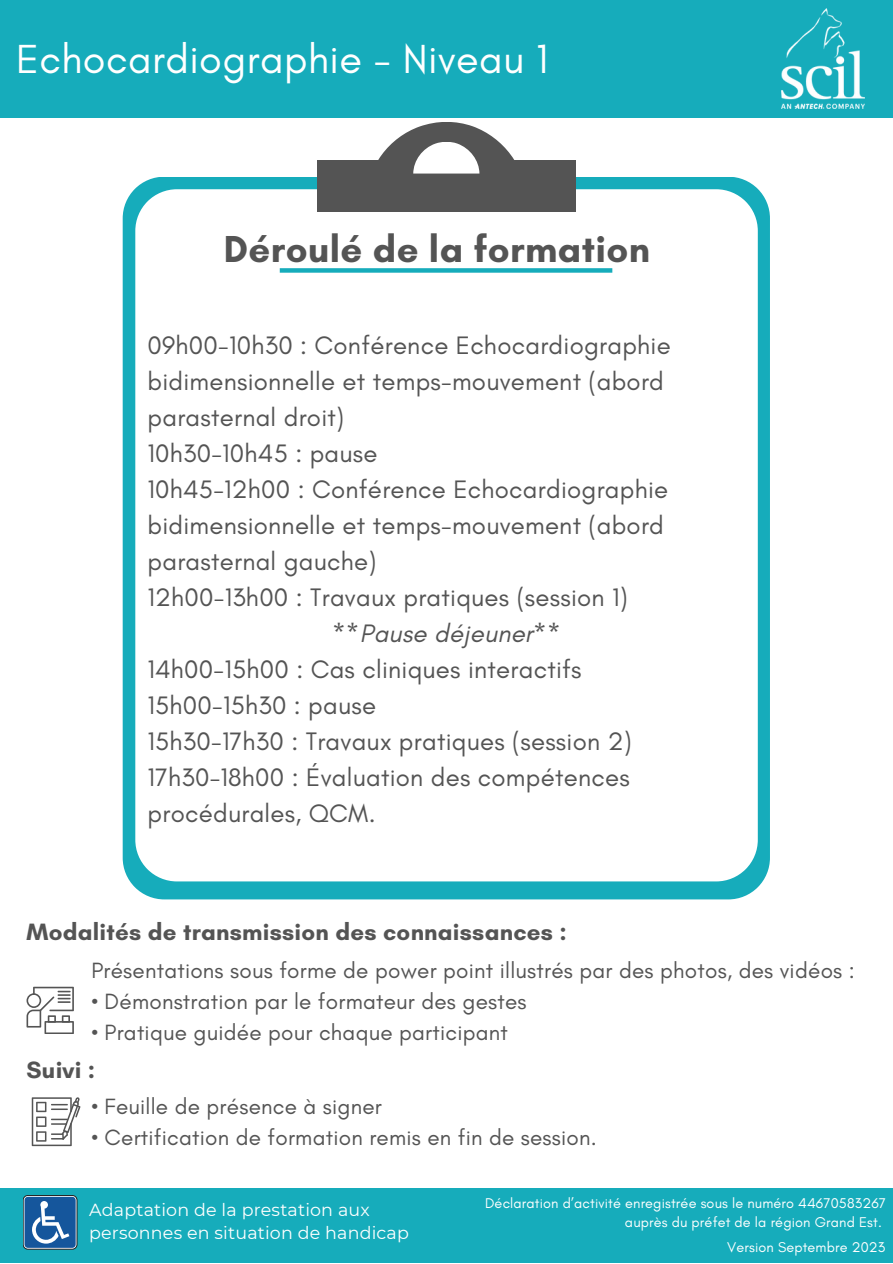
<style>
.page{position:relative;width:893px;height:1264px;background:#fff}
.page>*{position:absolute;margin:0;border:0;box-sizing:border-box;transform-origin:0 0}
.t1{font:41.4px "Glacial Indifference";letter-spacing:.01em;color:#fff}
.t2{font:700 38.25px "Glacial Indifference";letter-spacing:.01em;color:#545454}
.t3{font:25.65px/36px "Glacial Indifference";letter-spacing:.01em;color:#545454}
.t4{font:italic 25.65px "Glacial Indifference";letter-spacing:.01em;color:#545454}
.t5{font:700 24px "Glacial Indifference";letter-spacing:.01em;color:#545454}
.t6{font:22.5px "Glacial Indifference";letter-spacing:.01em;color:#545454}
.t7{font:17.4px/23.2px "Montserrat";letter-spacing:.01em;color:#fff}
.t8{font:14.4px/19px "Glacial Indifference";letter-spacing:.01em;color:#fff;text-align:right}
</style>
<div class="page">
<div style="left:0;top:1187px;width:892px;height:75px;background:#16acbb"></div>
<div style="left:23px;top:1195px;width:54px;height:54px;border:1px solid #231f20;border-radius:5px"></div>
<div style="left:25px;top:1196px;width:51px;height:51px;background:#15569c;border-radius:3px"></div>
<svg style="left:32px;top:1201px;width:37px;height:42px"></svg>
<div style="left:123px;top:177px;width:646px;height:722px;background:#16acbb"></div>
<svg style="left:135px;top:189px;width:622px;height:692px"></svg>
<div style="left:317px;top:160px;width:258px;height:52px;background:#545454"></div>
<svg style="left:378px;top:122px;width:137px;height:52px"></svg>
<div style="left:0;top:0;width:892px;height:117px;background:#16acbb"></div>
<svg style="left:27px;top:986px;width:47px;height:47px"></svg>
<svg style="left:32px;top:1097px;width:48px;height:49px"></svg>
<img style="left:781px;top:9px;width:83px;height:100px">
<div style="left:280px;top:268px;width:332px;height:5px;background:#16acbb"></div>
<p class="t1" style="left:16px;top:33px;width:533px">Echocardiographie - Niveau 1</p>
<p class="t2" style="left:224px;top:225px;width:427px">Déroulé de la formation</p>
<p class="t3" style="left:147px;top:327px;width:524px">09h00-10h30 : Conférence Echocardiographie bidimensionnelle et temps-mouvement (abord parasternal droit)</p>
<p class="t3" style="left:147px;top:435px;width:231px">10h30-10h45 : pause</p>
<p class="t3" style="left:147px;top:471px;width:522px">10h45-12h00 : Conférence Echocardiographie bidimensionnelle et temps-mouvement (abord parasternal gauche)</p>
<p class="t3" style="left:147px;top:578px;width:481px">12h00-13h00 : Travaux pratiques (session 1)</p>
<p class="t4" style="left:332px;top:617px;width:230px">**Pause déjeuner**</p>
<p class="t3" style="left:147px;top:650px;width:435px">14h00-15h00 : Cas cliniques interactifs</p>
<p class="t3" style="left:147px;top:686px;width:230px">15h00-15h30 : pause</p>
<p class="t3" style="left:147px;top:722px;width:485px">15h30-17h30 : Travaux pratiques (session 2)</p>
<p class="t3" style="left:147px;top:758px;width:483px">17h30-18h00 : Évaluation des compétences procédurales, QCM.</p>
<p class="t5" style="left:27px;top:917px;width:542px">Modalités de transmission des connaissances :</p>
<p class="t6" style="left:91px;top:956px;width:765px">Présentations sous forme de power point illustrés par des photos, des vidéos :</p>
<p class="t6" style="left:91px;top:987px;width:436px">• Démonstration par le formateur des gestes</p>
<p class="t6" style="left:91px;top:1019px;width:418px">• Pratique guidée pour chaque participant</p>
<p class="t5" style="left:27px;top:1054px;width:70px">Suivi :</p>
<p class="t6" style="left:91px;top:1092px;width:292px">• Feuille de présence à signer</p>
<p class="t6" style="left:91px;top:1123px;width:507px">• Certification de formation remis en fin de session.</p>
<p class="t7" style="left:89px;top:1198px;width:321px">Adaptation de la prestation aux personnes en situation de handicap</p>
<p class="t8" style="left:485px;top:1193px;width:402px">Déclaration d’activité enregistrée sous le numéro 44670583267 auprès du préfet de la région Grand Est.</p>
<p class="t8" style="left:727px;top:1237px;width:160px">Version Septembre 2023</p>
</div>
